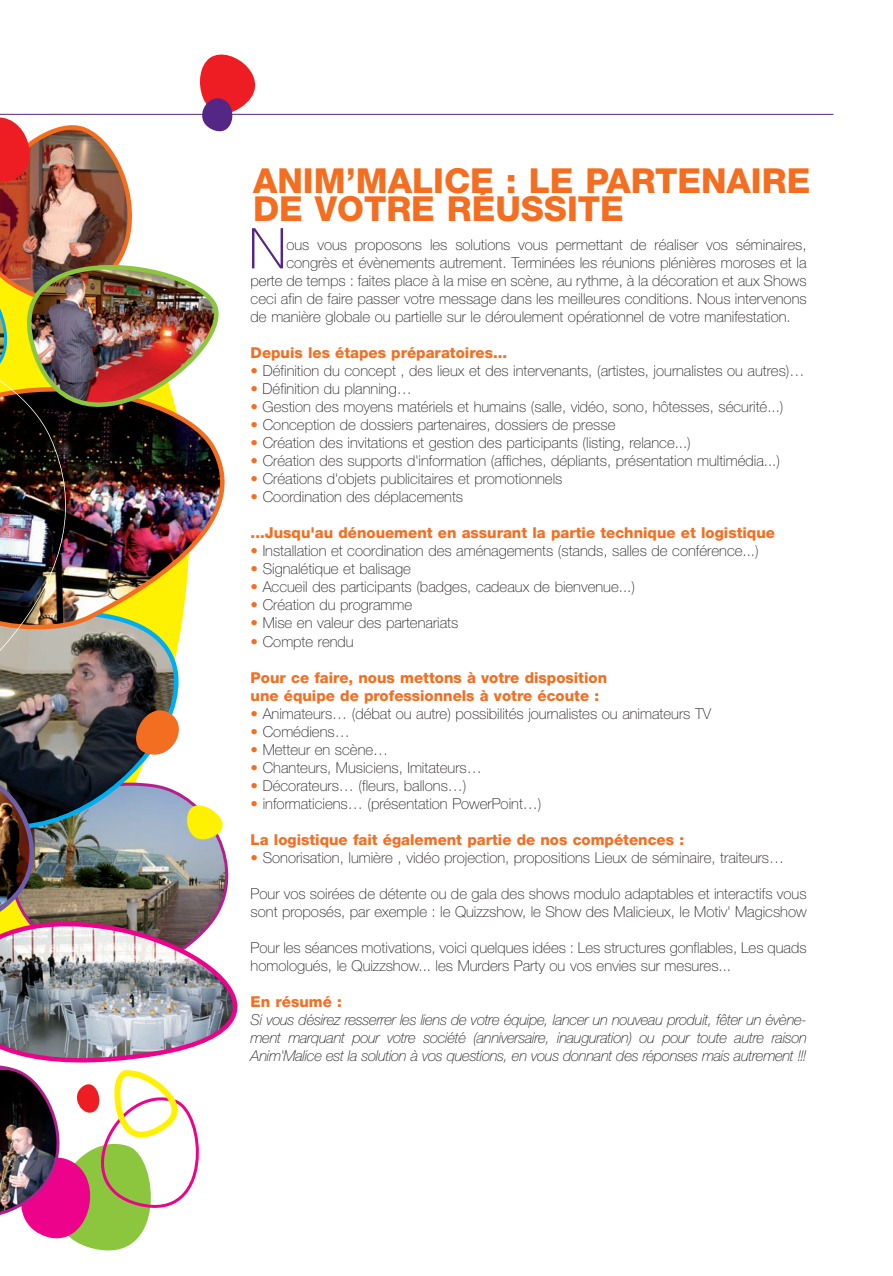
<style>
.page{position:relative;width:893px;height:1276px;background:#fff}
.page>*{position:absolute;margin:0;border:0;box-sizing:border-box;transform-origin:0 0}
.t1{font:100 56.25px "Helvetica Neue";color:#542685}
.t2{font:800 34.5px/28.5px "Helvetica Neue";color:#f36e21}
.t3{font:100 15px/18px "Helvetica Neue";color:#231f20}
.t4{font:italic 100 15px/18px "Helvetica Neue";letter-spacing:-.02em;color:#231f20;text-align:justify}
.t5{font:800 15px/18px "Helvetica Neue";color:#f36e21}
.s1{color:#f36e21}
</style>
<div class="page">
<hr style="left:0;top:114px;width:833px;height:1px;background:#542685">
<svg style="left:189px;top:54px;width:90px;height:78px"></svg>
<svg style="left:113px;top:647px;width:66px;height:54px;background:#505756"></svg>
<img style="left:113px;top:479px;width:112px;height:168px">
<img style="left:113px;top:268px;width:112px;height:211px">
<img style="left:0;top:113px;width:147px;height:291px">
<img style="left:0;top:237px;width:113px;height:464px">
<img style="left:0;top:701px;width:238px;height:550px">
<h2 class="t2" style="left:253px;top:169px;width:559px">ANIM’MALICE : LE PARTENAIRE<br>DE VOTRE RÉUSSITE</h2>
<h1 class="t1" style="left:248px;top:228px;width:40px">N</h1>
<p class="t3" style="left:286px;top:237px;width:522px">ous vous proposons les solutions vous permettant de réaliser vos séminaires,</p>
<p class="t3" style="left:286px;top:255px;width:522px">congrès et évènements autrement. Terminées les réunions plénières moroses et la</p>
<p class="t3" style="left:251px;top:273px;width:557px">perte de temps : faites place à la mise en scène, au rythme, à la décoration et aux Shows</p>
<p class="t3" style="left:251px;top:291px;width:557px">ceci afin de faire passer votre message dans les meilleures conditions. Nous intervenons</p>
<p class="t3" style="left:251px;top:309px;width:542px">de manière globale ou partielle sur le déroulement opérationnel de votre manifestation.</p>
<p class="t5" style="left:251px;top:345px;width:258px">Depuis les étapes préparatoires...</p>
<p class="t3" style="left:251px;top:363px;width:555px"><span class="s1">•</span> Définition du concept , des lieux et des intervenants, (artistes, journalistes ou autres)…</p>
<p class="t3" style="left:251px;top:381px;width:163px"><span class="s1">•</span> Définition du planning…</p>
<p class="t3" style="left:251px;top:399px;width:534px"><span class="s1">•</span> Gestion des moyens matériels et humains (salle, vidéo, sono, hôtesses, sécurité...)</p>
<p class="t3" style="left:251px;top:417px;width:366px"><span class="s1">•</span> Conception de dossiers partenaires, dossiers de presse</p>
<p class="t3" style="left:251px;top:435px;width:442px"><span class="s1">•</span> Création des invitations et gestion des participants (listing, relance...)</p>
<p class="t3" style="left:251px;top:453px;width:531px"><span class="s1">•</span> Création des supports d'information (affiches, dépliants, présentation multimédia...)</p>
<p class="t3" style="left:251px;top:471px;width:313px"><span class="s1">•</span> Créations d'objets publicitaires et promotionnels</p>
<p class="t3" style="left:251px;top:489px;width:214px"><span class="s1">•</span> Coordination des déplacements</p>
<p class="t5" style="left:251px;top:525px;width:526px">...Jusqu'au dénouement en assurant la partie technique et logistique</p>
<p class="t3" style="left:251px;top:543px;width:510px"><span class="s1">•</span> Installation et coordination des aménagements (stands, salles de conférence...)</p>
<p class="t3" style="left:251px;top:561px;width:162px"><span class="s1">•</span> Signalétique et balisage</p>
<p class="t3" style="left:251px;top:579px;width:386px"><span class="s1">•</span> Accueil des participants (badges, cadeaux de bienvenue...)</p>
<p class="t3" style="left:251px;top:597px;width:163px"><span class="s1">•</span> Création du programme</p>
<p class="t3" style="left:251px;top:615px;width:209px"><span class="s1">•</span> Mise en valeur des partenariats</p>
<p class="t3" style="left:251px;top:633px;width:105px"><span class="s1">•</span> Compte rendu</p>
<p class="t5" style="left:251px;top:669px;width:358px">Pour ce faire, nous mettons à votre disposition une équipe de professionnels à votre écoute :</p>
<p class="t3" style="left:251px;top:705px;width:462px"><span class="s1">•</span> Animateurs… (débat ou autre) possibilités journalistes ou animateurs TV</p>
<p class="t3" style="left:251px;top:723px;width:101px"><span class="s1">•</span> Comédiens…</p>
<p class="t3" style="left:251px;top:741px;width:139px"><span class="s1">•</span> Metteur en scène…</p>
<p class="t3" style="left:251px;top:759px;width:233px"><span class="s1">•</span> Chanteurs, Musiciens, Imitateurs…</p>
<p class="t3" style="left:251px;top:777px;width:217px"><span class="s1">•</span> Décorateurs… (fleurs, ballons…)</p>
<p class="t3" style="left:251px;top:795px;width:292px"><span class="s1">•</span> informaticiens… (présentation PowerPoint…)</p>
<p class="t5" style="left:251px;top:831px;width:435px">La logistique fait également partie de nos compétences :</p>
<p class="t3" style="left:251px;top:849px;width:535px"><span class="s1">•</span> Sonorisation, lumière , vidéo projection, propositions Lieux de séminaire, traiteurs…</p>
<p class="t3" style="left:251px;top:885px;width:557px">Pour vos soirées de détente ou de gala des shows modulo adaptables et interactifs vous sont proposés, par exemple : le Quizzshow, le Show des Malicieux, le Motiv' Magicshow</p>
<p class="t3" style="left:251px;top:939px;width:557px">Pour les séances motivations, voici quelques idées : Les structures gonflables, Les quads homologués, le Quizzshow... les Murders Party ou vos envies sur mesures...</p>
<p class="t5" style="left:251px;top:993px;width:93px">En résumé :</p>
<p class="t4" style="left:251px;top:1011px;width:558px">Si vous désirez resserrer les liens de votre équipe, lancer un nouveau produit, fêter un évène&shy;ment marquant pour votre société (anniversaire, inauguration) ou pour toute autre raison Anim'Malice est la solution à vos questions, en vous donnant des réponses mais autrement !!!</p>
</div>
